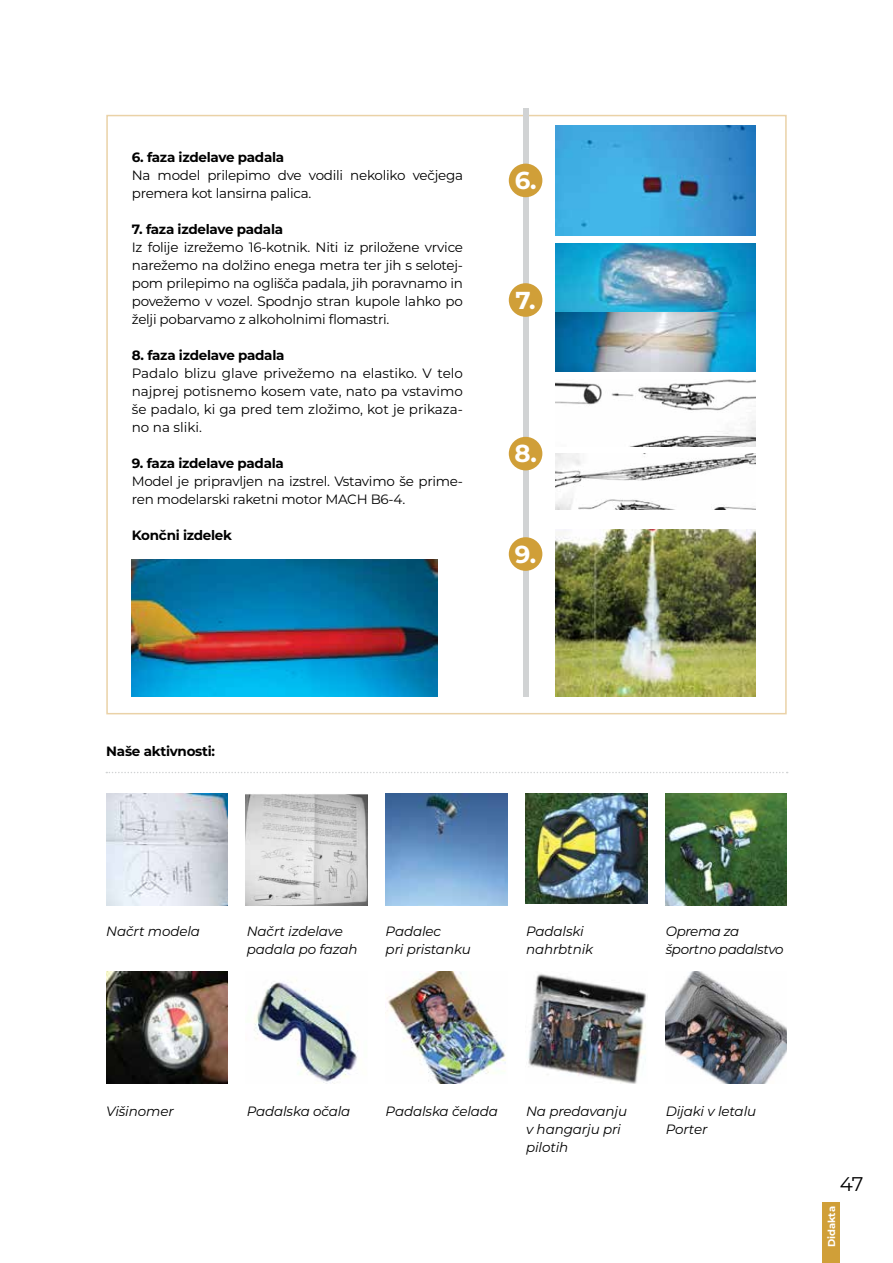
<style>
.page{position:relative;width:893px;height:1263px;background:#fff}
.page>*{position:absolute;margin:0;border:0;box-sizing:border-box;transform-origin:0 0}
.t1{font:700 24.45px "Montserrat";color:#fff}
.t2{font:19.8px "Montserrat";color:#000}
.t3{font:13.5px/18px "Montserrat";letter-spacing:-.02em;color:#000}
.t4{font:italic 13.5px/18px "Montserrat";letter-spacing:-.01em;color:#000}
.t5{font:700 13.5px "Montserrat";letter-spacing:-.02em;color:#000}
.t6{font:italic 13.5px/18px "Montserrat";letter-spacing:-.03em;color:#000}
.t7{font:700 9.9px "Montserrat";color:#fff}
</style>
<div class="page">
<div style="left:523px;top:108px;width:6px;height:588px;background:#d1d3d4"></div>
<div style="left:823px;top:1203px;width:17px;height:60px;background:#d09f38"></div>
<img style="left:556px;top:125px;width:199px;height:111px">
<img style="left:556px;top:243px;width:199px;height:128px">
<img style="left:556px;top:380px;width:199px;height:66px">
<img style="left:556px;top:454px;width:199px;height:55px">
<img style="left:556px;top:530px;width:199px;height:166px">
<img style="left:132px;top:559px;width:305px;height:137px">
<div style="left:509px;top:164px;width:33px;height:33px;background:#d09f38;border-radius:50%"></div>
<div style="left:509px;top:283px;width:33px;height:34px;background:#d09f38;border-radius:50%"></div>
<div style="left:509px;top:437px;width:33px;height:33px;background:#d09f38;border-radius:50%"></div>
<div style="left:509px;top:537px;width:33px;height:34px;background:#d09f38;border-radius:50%"></div>
<img style="left:106px;top:794px;width:122px;height:111px">
<img style="left:106px;top:972px;width:122px;height:111px">
<img style="left:386px;top:794px;width:121px;height:111px">
<img style="left:387px;top:972px;width:119px;height:112px">
<img style="left:246px;top:794px;width:122px;height:111px">
<img style="left:254px;top:980px;width:104px;height:104px">
<img style="left:525px;top:794px;width:122px;height:109px">
<img style="left:528px;top:973px;width:119px;height:111px">
<img style="left:665px;top:794px;width:122px;height:111px">
<img style="left:665px;top:972px;width:122px;height:112px">
<svg style="left:106px;top:772px;width:682px;height:1px"></svg>
<p class="t5" style="left:132px;top:147px;width:154px">6. faza izdelave padala</p>
<p class="t3" style="left:132px;top:166px;width:333px">Na model prilepimo dve vodili nekoliko večjega premera kot lansirna palica.</p>
<p class="t5" style="left:132px;top:219px;width:153px">7. faza izdelave padala</p>
<p class="t3" style="left:132px;top:238px;width:333px;text-align:justify">Iz folije izrežemo 16-kotnik. Niti iz priložene vrvice narežemo na dolžino enega metra ter jih s selotej&shy;pom prilepimo na oglišča padala, jih poravnamo in povežemo v vozel. Spodnjo stran kupole lahko po želji pobarvamo z alkoholnimi flomastri.</p>
<p class="t5" style="left:132px;top:345px;width:154px">8. faza izdelave padala</p>
<p class="t3" style="left:132px;top:364px;width:333px;text-align:justify">Padalo blizu glave privežemo na elastiko. V telo najprej potisnemo kosem vate, nato pa vstavimo še padalo, ki ga pred tem zložimo, kot je prikaza&shy;no na sliki.</p>
<p class="t5" style="left:132px;top:453px;width:154px">9. faza izdelave padala</p>
<p class="t3" style="left:132px;top:472px;width:333px">Model je pripravljen na izstrel. Vstavimo še prime&shy;ren modelarski raketni motor MACH B6-4.</p>
<p class="t5" style="left:132px;top:525px;width:102px">Končni izdelek</p>
<h1 class="t1" style="left:515px;top:163px;width:23px">6.</h1>
<h1 class="t1" style="left:516px;top:282px;width:21px">7.</h1>
<h1 class="t1" style="left:514px;top:436px;width:24px">8.</h1>
<h1 class="t1" style="left:515px;top:536px;width:23px">9.</h1>
<p class="t5" style="left:106px;top:741px;width:110px">Naše aktivnosti:</p>
<p class="t4" style="left:106px;top:922px;width:95px">Načrt modela</p>
<p class="t4" style="left:247px;top:922px;width:112px">Načrt izdelave padala po fazah</p>
<p class="t4" style="left:386px;top:922px;width:87px">Padalec<br>pri pristanku</p>
<p class="t4" style="left:526px;top:922px;width:69px">Padalski nahrbtnik</p>
<p class="t6" style="left:666px;top:922px;width:119px">Oprema za športno padalstvo</p>
<p class="t4" style="left:106px;top:1102px;width:69px">Višinomer</p>
<p class="t4" style="left:247px;top:1102px;width:105px">Padalska očala</p>
<p class="t4" style="left:386px;top:1102px;width:114px">Padalska čelada</p>
<p class="t4" style="left:526px;top:1102px;width:103px">Na predavanju v hangarju pri pilotih</p>
<p class="t4" style="left:666px;top:1102px;width:92px">Dijaki v letalu<br>Porter</p>
<h2 class="t2" style="left:840px;top:1170px;width:25px">47</h2>
<p class="t7" style="left:824px;top:1247px;width:43px;rotate:-90deg">Didakta</p>
</div>
